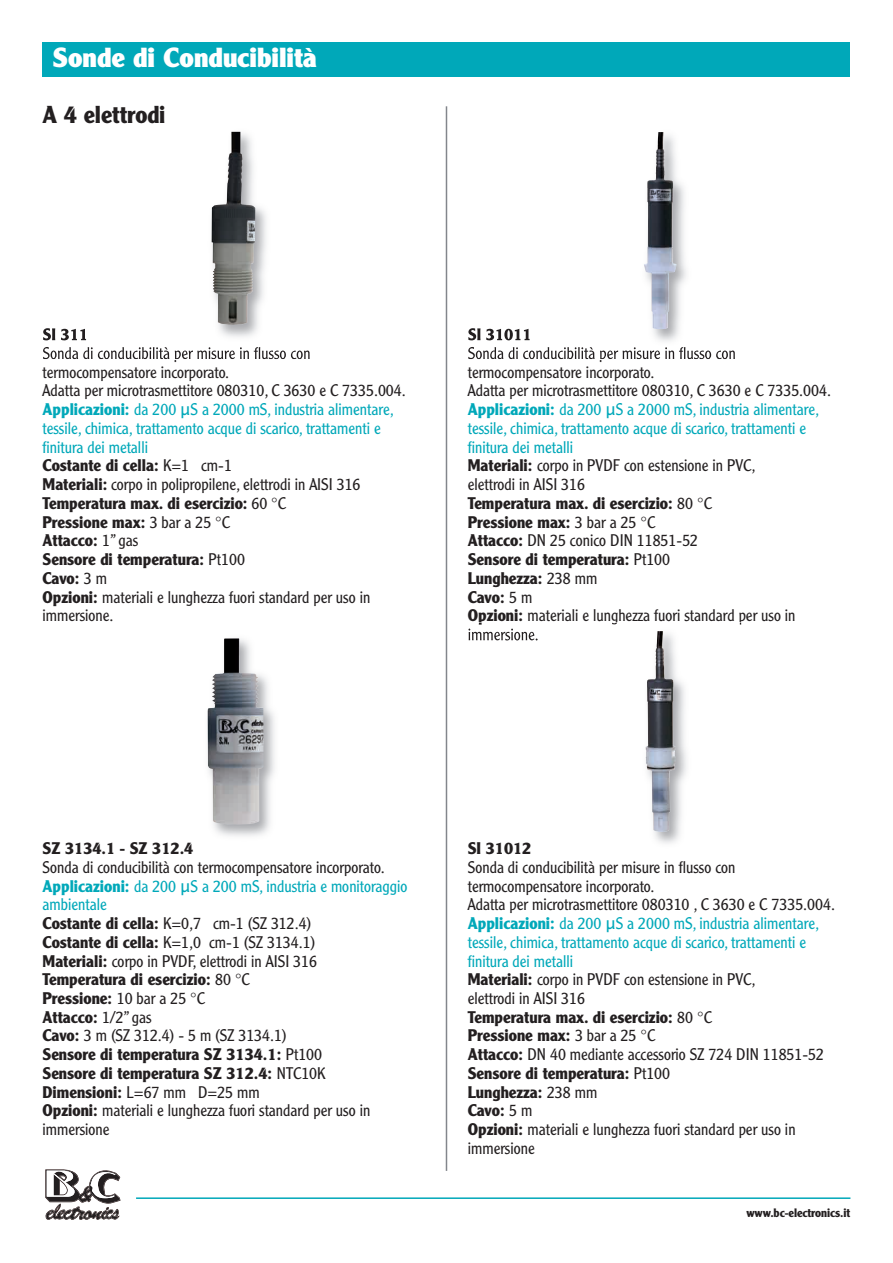
<style>
.page{position:relative;width:893px;height:1263px;background:#fff}
.page>*{position:absolute;margin:0;border:0;box-sizing:border-box;transform-origin:0 0}
.t1{font:900 27px "Clearface Gothic LH";color:#fff}
.t2{font:700 24px "Clearface Gothic LH";color:#231f20}
.t3{font:300 16.5px/18.8px "Clearface Gothic LH";color:#231f20}
.t4{font:700 16.5px "Clearface Gothic LH";color:#231f20}
.t5{font:700 12px "Clearface Gothic LH";letter-spacing:-.005em;color:#231f20}
.s1{font-weight:700;color:#00a8b9}
.s2{color:#00a8b9}
.s3{font-family:"Lucida Grande";font-weight:400;color:#00a8b9}
.s4{font-weight:700}
</style>
<div class="page">
<img style="left:44px;top:131px;width:266px;height:228px">
<img style="left:43px;top:328px;width:43px;height:12px">
<img style="left:43px;top:347px;width:217px;height:12px">
<img style="left:212px;top:132px;width:43px;height:193px">
<img style="left:207px;top:677px;width:68px;height:159px">
<img style="left:208px;top:638px;width:56px;height:186px">
<img style="left:469px;top:181px;width:266px;height:178px">
<img style="left:468px;top:328px;width:62px;height:12px">
<img style="left:468px;top:347px;width:217px;height:12px">
<img style="left:644px;top:132px;width:33px;height:197px">
<img style="left:468px;top:622px;width:274px;height:222px">
<img style="left:612px;top:622px;width:129px;height:2px">
<img style="left:468px;top:628px;width:66px;height:12px">
<img style="left:646px;top:631px;width:30px;height:201px">
<svg style="left:45px;top:1169px;width:76px;height:51px"></svg>
<hr style="left:136px;top:1197px;width:714px;height:2px;background:#00a8b9">
<div style="left:43px;top:43px;width:807px;height:34px;background:#00a8b9"></div>
<hr style="left:446px;top:106px;width:1px;height:1065px;background:#83868c">
<h1 class="t1" style="left:53px;top:47px;width:265px">Sonde di Conducibilità</h1>
<h2 class="t2" style="left:43px;top:106px;width:125px">A 4 elettrodi</h2>
<p class="t3" style="left:43px;top:364px;width:365px">termocompensatore incorporato.<br>Adatta per microtrasmettitore 080310, C 3630 e C 7335.004.<br><span class="s1">Applicazioni:</span> <span class="s2">da 200</span> <span class="s3">µ</span><span class="s2">S a 2000 mS, industria alimentare, tessile, chimica, trattamento acque di scarico, trattamenti e finitura dei metalli<br></span><span class="s4">Costante di cella:</span> K=1 cm-1<br><span class="s4">Materiali:</span> corpo in polipropilene, elettrodi in AISI 316<br><span class="s4">Temperatura max. di esercizio:</span> 60 °C<br><span class="s4">Pressione max:</span> 3 bar a 25 °C<br><span class="s4">Attacco:</span> 1” gas<br><span class="s4">Sensore di temperatura:</span> Pt100<br><span class="s4">Cavo:</span> 3 m<br><span class="s4">Opzioni:</span> materiali e lunghezza fuori standard per uso in immersione.</p>
<p class="t3" style="left:468px;top:364px;width:365px">termocompensatore incorporato.<br>Adatta per microtrasmettitore 080310, C 3630 e C 7335.004.<br><span class="s1">Applicazioni:</span> <span class="s2">da 200</span> <span class="s3">µ</span><span class="s2">S a 2000 mS, industria alimentare, tessile, chimica, trattamento acque di scarico, trattamenti e finitura dei metalli<br></span><span class="s4">Materiali:</span> corpo in PVDF con estensione in PVC,<br>elettrodi in AISI 316<br><span class="s4">Temperatura max. di esercizio:</span> 80 °C<br><span class="s4">Pressione max:</span> 3 bar a 25 °C<br><span class="s4">Attacco:</span> DN 25 conico DIN 11851-52<br><span class="s4">Sensore di temperatura:</span> Pt100<br><span class="s4">Lunghezza:</span> 238 mm<br><span class="s4">Cavo:</span> 5 m<br><span class="s4">Opzioni:</span> materiali e lunghezza fuori standard per uso in</p>
<p class="t4" style="left:43px;top:842px;width:152px">SZ 3134.1 - SZ 312.4</p>
<p class="t3" style="left:43px;top:859px;width:367px">Sonda di conducibilità con termocompensatore incorporato.<br><span class="s1">Applicazioni:</span> <span class="s2">da 200</span> <span class="s3">µ</span><span class="s2">S a 200 mS, industria e monitoraggio ambientale<br></span><span class="s4">Costante di cella:</span> K=0,7 cm-1 (SZ 312.4)<br><span class="s4">Costante di cella:</span> K=1,0 cm-1 (SZ 3134.1)<br><span class="s4">Materiali:</span> corpo in PVDF, elettrodi in AISI 316<br><span class="s4">Temperatura di esercizio:</span> 80 °C<br><span class="s4">Pressione:</span> 10 bar a 25 °C<br><span class="s4">Attacco:</span> 1/2” gas<br><span class="s4">Cavo:</span> 3 m (SZ 312.4) - 5 m (SZ 3134.1)<br><span class="s4">Sensore di temperatura SZ 3134.1:</span> Pt100<br><span class="s4">Sensore di temperatura SZ 312.4:</span> NTC10K <span class="s4">Dimensioni:</span> L=67 mm D=25 mm<br><span class="s4">Opzioni:</span> materiali e lunghezza fuori standard per uso in immersione</p>
<p class="t4" style="left:468px;top:842px;width:65px">SI 31012</p>
<p class="t3" style="left:468px;top:859px;width:369px">Sonda di conducibilità per misure in flusso con termocompensatore incorporato.<br>Adatta per microtrasmettitore 080310 , C 3630 e C 7335.004.<br><span class="s1">Applicazioni:</span> <span class="s2">da 200</span> <span class="s3">µ</span><span class="s2">S a 2000 mS, industria alimentare, tessile, chimica, trattamento acque di scarico, trattamenti e finitura dei metalli<br></span><span class="s4">Materiali:</span> corpo in PVDF con estensione in PVC,<br>elettrodi in AISI 316<br><span class="s4">Temperatura max. di esercizio:</span> 80 °C<br><span class="s4">Pressione max:</span> 3 bar a 25 °C<br><span class="s4">Attacco:</span> DN 40 mediante accessorio SZ 724 DIN 11851-52<br><span class="s4">Sensore di temperatura:</span> Pt100<br><span class="s4">Lunghezza:</span> 238 mm<br><span class="s4">Cavo:</span> 5 m<br><span class="s4">Opzioni:</span> materiali e lunghezza fuori standard per uso in immersione</p>
<p class="t5" style="left:746px;top:1208px;width:105px">www.bc-electronics.it</p>
</div>
